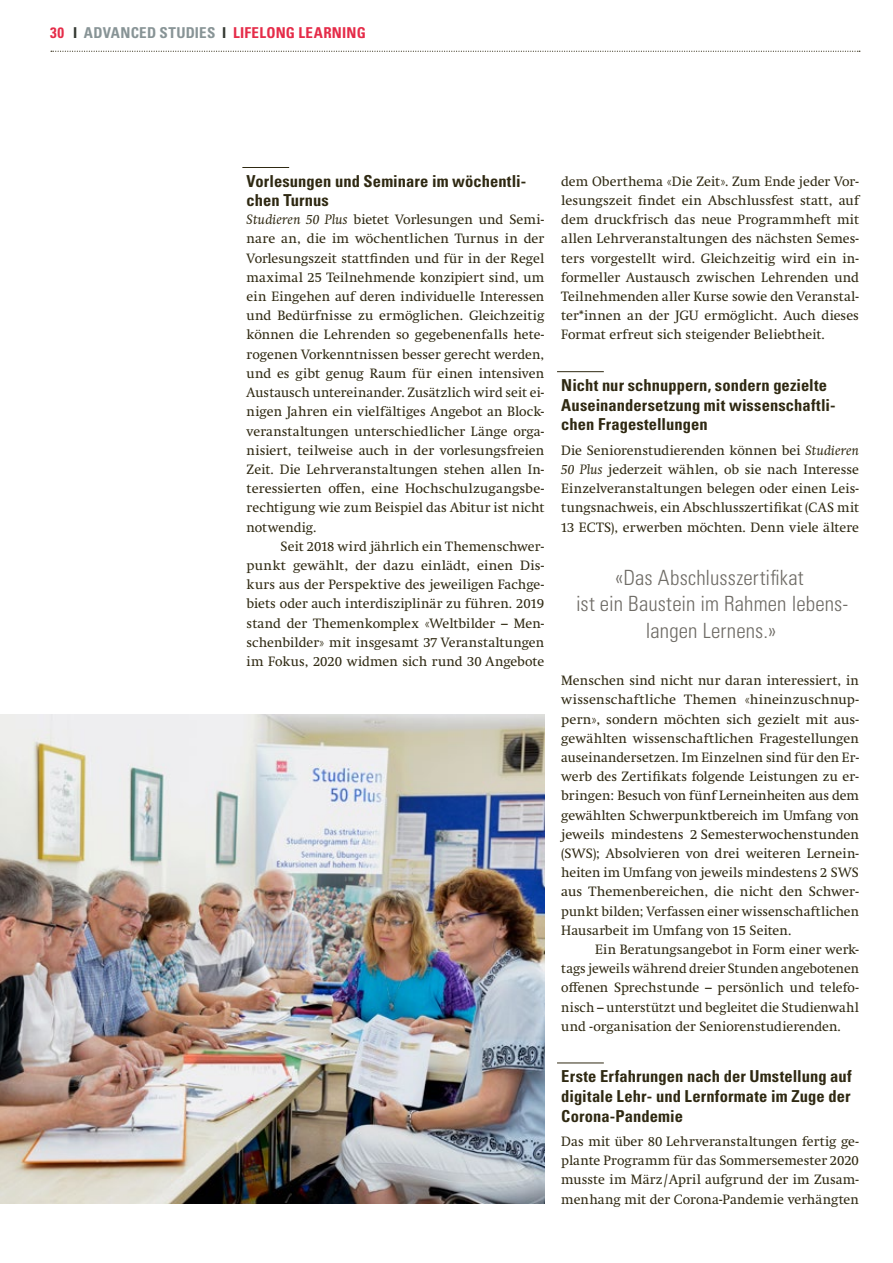
<style>
.page{position:relative;width:893px;height:1263px;background:#fff}
.page>*{position:absolute;margin:0;border:0;box-sizing:border-box;transform-origin:0 0}
.Quote_Bild_LINKS{font:300 condensed 21px/26.2px "Univers LT Std";letter-spacing:.005em;color:#6f6c66;text-align:center}
.Zwischentitel_1{font:700 condensed 16.5px/19.8px "Univers LT Std";letter-spacing:.005em;color:#2f2912}
.Pagina_Links{font:700 condensed 15px "Univers LT Std";letter-spacing:.015em;color:#e52c49}
.Lauftext{font:13.8px/19.2px "Swift Neue LT Pro";letter-spacing:.01em;color:#2f2912;text-align:justify}
.Lauftext_Einzug{font:13.8px/19.2px "Swift Neue LT Pro";letter-spacing:.005em;color:#2f2912;text-align:justify}
.s1{color:#343932}
.s2{color:#889496}
.s3{font-style:italic}
</style>
<div class="page">
<svg style="left:51px;top:51px;width:809px;height:1px"></svg>
<hr style="left:242px;top:167px;width:47px;height:1px;background:#2f2912">
<hr style="left:557px;top:371px;width:47px;height:1px;background:#2f2912">
<hr style="left:557px;top:1062px;width:47px;height:1px;background:#2f2912">
<img style="left:0;top:714px;width:544px;height:489px">
<p class="Pagina_Links" style="left:50px;top:23px;width:317px">30 <span class="s1">I</span> <span class="s2">ADVANCED STUDIES</span> <span class="s1">I</span> LIFELONG LEARNING</p>
<p class="Zwischentitel_1" style="left:247px;top:171px;width:281px">Vorlesungen und Seminare im wöchentli&shy;chen Turnus</p>
<p class="Lauftext" style="left:247px;top:210px;width:299px"><span class="s3">Studieren 50 Plus</span> bietet Vorlesungen und Semi&shy;nare an, die im wöchentlichen Turnus in der Vorlesungszeit stattfinden und für in der Regel maximal 25 Teilnehmende konzipiert sind, um ein Eingehen auf deren individuelle Interessen und Bedürfnisse zu ermöglichen. Gleichzeitig können die Lehrenden so gegebenenfalls hete&shy;rogenen Vorkenntnissen besser gerecht werden, und es gibt genug Raum für einen intensiven Austausch untereinander. Zusätzlich wird seit ei&shy;nigen Jahren ein vielfältiges Angebot an Block&shy;veranstaltungen unterschiedlicher Länge orga&shy;nisiert, teilweise auch in der vorlesungsfreien Zeit. Die Lehrveranstaltungen stehen allen In&shy;teressierten offen, eine Hochschulzugangsbe&shy;rechtigung wie zum Beispiel das Abitur ist nicht notwendig.</p>
<p class="Lauftext_Einzug" style="left:247px;top:536px;width:299px;text-indent:34px">Seit 2018 wird jährlich ein Themenschwer&shy;punkt gewählt, der dazu einlädt, einen Dis&shy;kurs aus der Perspektive des jeweiligen Fachge&shy;biets oder auch interdisziplinär zu führen. 2019 stand der Themenkomplex «Weltbilder – Men&shy;schenbilder» mit insgesamt 37 Veranstaltungen im Fokus, 2020 widmen sich rund 30 Angebote</p>
<p class="Lauftext_Einzug" style="left:561px;top:172px;width:299px">dem Oberthema «Die Zeit». Zum Ende jeder Vor&shy;lesungszeit findet ein Abschlussfest statt, auf dem druckfrisch das neue Programmheft mit allen Lehrveranstaltungen des nächsten Semes&shy;ters vorgestellt wird. Gleichzeitig wird ein in&shy;formeller Austausch zwischen Lehrenden und Teilnehmenden aller Kurse sowie den Veranstal&shy;ter*innen an der JGU ermöglicht. Auch dieses Format erfreut sich steigender Beliebtheit.</p>
<p class="Zwischentitel_1" style="left:561px;top:375px;width:276px">Nicht nur schnuppern, sondern gezielte<br>Auseinandersetzung mit wissenschaftli&shy;chen Fragestellungen</p>
<p class="Lauftext" style="left:561px;top:440px;width:299px">Die Seniorenstudierenden können bei <span class="s3">Studieren 50 Plus</span> jederzeit wählen, ob sie nach Interesse Einzelveranstaltungen belegen oder einen Leis&shy;tungsnachweis, ein Abschlusszertifikat (CAS mit 13 ECTS), erwerben möchten. Denn viele ältere</p>
<p class="Quote_Bild_LINKS" style="left:615px;top:565px;width:190px">«Das Abschlusszertifikat</p>
<p class="Quote_Bild_LINKS" style="left:576px;top:591px;width:274px">ist ein Baustein im Rahmen lebens&shy;langen Lernens.»</p>
<p class="Lauftext" style="left:561px;top:671px;width:299px">Menschen sind nicht nur daran interessiert, in wissenschaftliche Themen «hineinzuschnup&shy;pern», sondern möchten sich gezielt mit aus&shy;gewählten wissenschaftlichen Fragestellungen auseinandersetzen. Im Einzelnen sind für den Er&shy;werb des Zertifikats folgende Leistungen zu er&shy;bringen: Besuch von fünf Lerneinheiten aus dem gewählten Schwerpunktbereich im Umfang von jeweils mindestens 2 Semesterwochenstunden (SWS); Absolvieren von drei weiteren Lernein&shy;heiten im Umfang von jeweils mindestens 2 SWS aus Themenbereichen, die nicht den Schwer&shy;punkt bilden; Verfassen einer wissenschaftlichen Hausarbeit im Umfang von 15 Seiten.</p>
<p class="Lauftext_Einzug" style="left:561px;top:940px;width:299px;text-indent:34px">Ein Beratungsangebot in Form einer werk&shy;tags jeweils während dreier Stunden angebotenen offenen Sprechstunde – persönlich und telefo&shy;nisch – unterstützt und begleitet die Studienwahl und -organisation der Seniorenstudierenden.</p>
<p class="Zwischentitel_1" style="left:561px;top:1066px;width:292px;text-align:justify">Erste Erfahrungen nach der Umstellung auf digitale Lehr- und Lernformate im Zuge der Corona-Pandemie</p>
<p class="Lauftext" style="left:561px;top:1132px;width:299px">Das mit über 80 Lehrveranstaltungen fertig ge&shy;plante Programm für das Sommersemester 2020 musste im März /April aufgrund der im Zusam&shy;menhang mit der Corona-Pandemie verhängten</p>
</div>
